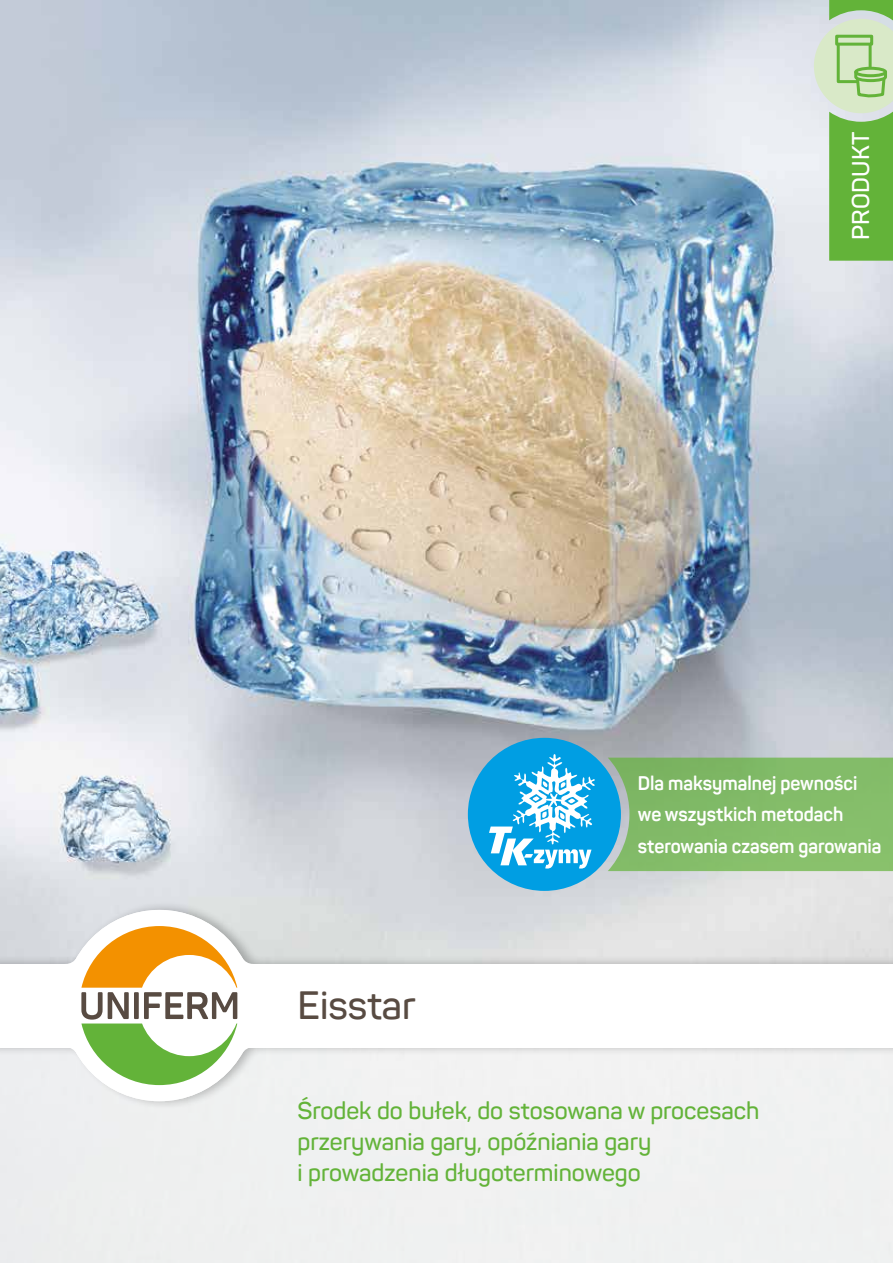
<style>
.page{position:relative;width:893px;height:1263px;background:#fff}
.page>*{position:absolute;margin:0;border:0;box-sizing:border-box;transform-origin:0 0}
.t1{font:600 39px "Panton";color:#584b42}
.t2{font:600 24px/31.2px "Panton";color:#63b339}
.t3{font:600 24px "Panton";letter-spacing:.01em;color:#fff}
.t4{font:700 19.5px/31.5px "Panton";color:#fff;scale:.95 1}
</style>
<div class="page">
<img style="left:0;top:0;width:893px;height:901px">
<div style="left:0;top:1031px;width:893px;height:232px;background:#eff1f1"></div>
<div style="left:0;top:901px;width:893px;height:209px;background:#000;opacity:.25"></div>
<div style="left:0;top:964px;width:893px;height:83px;background:#fff"></div>
<div style="left:64px;top:910px;width:191px;height:191px;background:#fff;border-radius:50%"></div>
<svg style="left:52px;top:926px;width:219px;height:159px"></svg>
<svg style="left:814px;top:0;width:79px;height:261px"></svg>
<div style="left:856px;top:68px;width:29px;height:8px;background:#d9e9c8;border-radius:50%"></div>
<div style="left:854px;top:67px;width:33px;height:10px;border:3px solid #63b339;border-radius:50%"></div>
<svg style="left:608px;top:758px;width:285px;height:113px"></svg>
<div style="left:468px;top:738px;width:153px;height:153px;background:#009ee3;border-radius:50%"></div>
<svg style="left:489px;top:754px;width:106px;height:114px"></svg>
<p class="t3" style="left:846px;top:240px;width:110px;rotate:-90deg">PRODUKT</p>
<h1 class="t1" style="left:298px;top:981px;width:119px">Eisstar</h1>
<p class="t4" style="left:638px;top:767px;width:258px">Dla maksymalnej pewności we wszystkich metodach sterowania czasem garowania</p>
<p class="t2" style="left:298px;top:1095px;width:463px">Środek do bułek, do stosowana w procesach przerywania gary, opóźniania gary<br>i prowadzenia długoterminowego</p>
</div>
